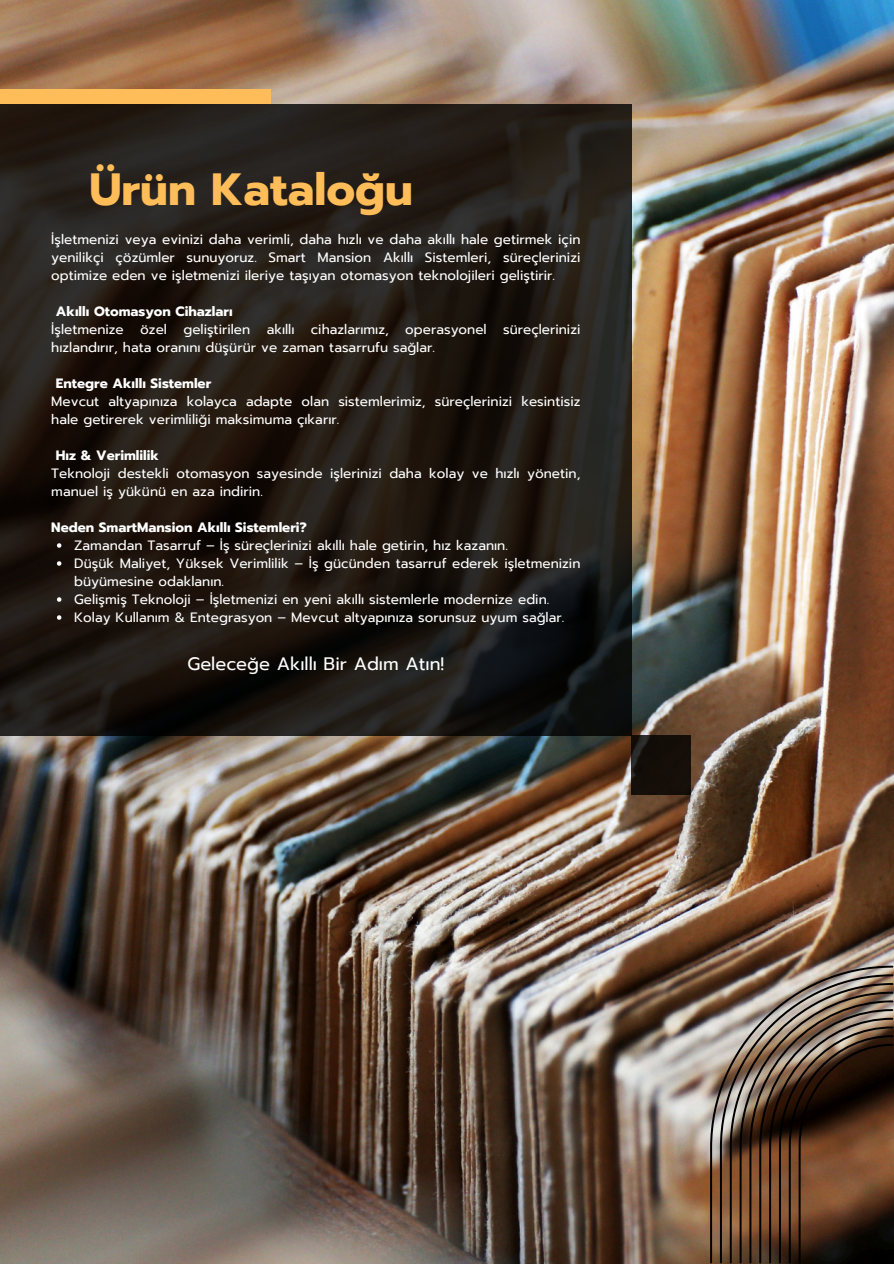
<style>
.page{position:relative;width:894px;height:1264px;background:#fff}
.page>*{position:absolute;margin:0;border:0;box-sizing:border-box;transform-origin:0 0}
.t1{font:700 45px "Prompt";color:#ffbd59}
.t2{font:18px "Prompt";color:#fff}
.t3{font:13.5px/18px "Prompt";color:#fff}
.t4{font:700 13.5px "Prompt";color:#fff}
</style>
<div class="page">
<img style="left:0;top:0;width:893px;height:1263px">
<svg style="left:0;top:104px;width:631px;height:631px;background:#201a15"></svg>
<svg style="left:631px;top:735px;width:59px;height:59px;background:#150f0b"></svg>
<div style="left:0;top:89px;width:271px;height:15px;background:#ffbd59"></div>
<img style="left:710px;top:965px;width:182px;height:298px">
<img style="left:719px;top:974px;width:173px;height:289px">
<img style="left:729px;top:983px;width:163px;height:280px">
<svg style="left:739px;top:991px;width:153px;height:272px;background:#5b4231"></svg>
<svg style="left:57px;top:543px;width:4px;height:4px"></svg>
<svg style="left:57px;top:561px;width:4px;height:4px"></svg>
<svg style="left:57px;top:597px;width:4px;height:4px"></svg>
<svg style="left:57px;top:615px;width:4px;height:4px"></svg>
<p class="t1" style="left:89px;top:156px;width:325px">Ürün Kataloğu</p>
<p class="t3" style="left:51px;top:230px;width:530px;text-align:justify">İşletmenizi veya evinizi daha verimli, daha hızlı ve daha akıllı hale getirmek için yenilikçi çözümler sunuyoruz. Smart Mansion Akıllı Sistemleri, süreçlerinizi optimize eden ve işletmenizi ileriye taşıyan otomasyon teknolojileri geliştirir.</p>
<h1 class="t4" style="left:56px;top:301px;width:178px">Akıllı Otomasyon Cihazları</h1>
<p class="t3" style="left:51px;top:320px;width:530px">İşletmenize özel geliştirilen akıllı cihazlarımız, operasyonel süreçlerinizi hızlandırır, hata oranını düşürür ve zaman tasarrufu sağlar.</p>
<p class="t4" style="left:56px;top:373px;width:157px">Entegre Akıllı Sistemler</p>
<p class="t3" style="left:51px;top:392px;width:530px">Mevcut altyapınıza kolayca adapte olan sistemlerimiz, süreçlerinizi kesintisiz hale getirerek verimliliği maksimuma çıkarır.</p>
<p class="t4" style="left:56px;top:445px;width:105px">Hız &amp; Verimlilik</p>
<p class="t3" style="left:51px;top:464px;width:530px">Teknoloji destekli otomasyon sayesinde işlerinizi daha kolay ve hızlı yönetin, manuel iş yükünü en aza indirin.</p>
<p class="t4" style="left:51px;top:517px;width:257px">Neden SmartMansion Akıllı Sistemleri?</p>
<p class="t3" style="left:74px;top:536px;width:435px">Zamandan Tasarruf – İş süreçlerinizi akıllı hale getirin, hız kazanın.</p>
<h3 class="t3" style="left:74px;top:554px;width:507px">Düşük Maliyet, Yüksek Verimlilik – İş gücünden tasarruf ederek işletmenizin büyümesine odaklanın.</h3>
<p class="t3" style="left:74px;top:590px;width:476px">Gelişmiş Teknoloji – İşletmenizi en yeni akıllı sistemlerle modernize edin.</p>
<p class="t3" style="left:74px;top:608px;width:491px">Kolay Kullanım &amp; Entegrasyon – Mevcut altyapınıza sorunsuz uyum sağlar.</p>
<p class="t2" style="left:187px;top:650px;width:258px">Geleceğe Akıllı Bir Adım Atın!</p>
</div>
